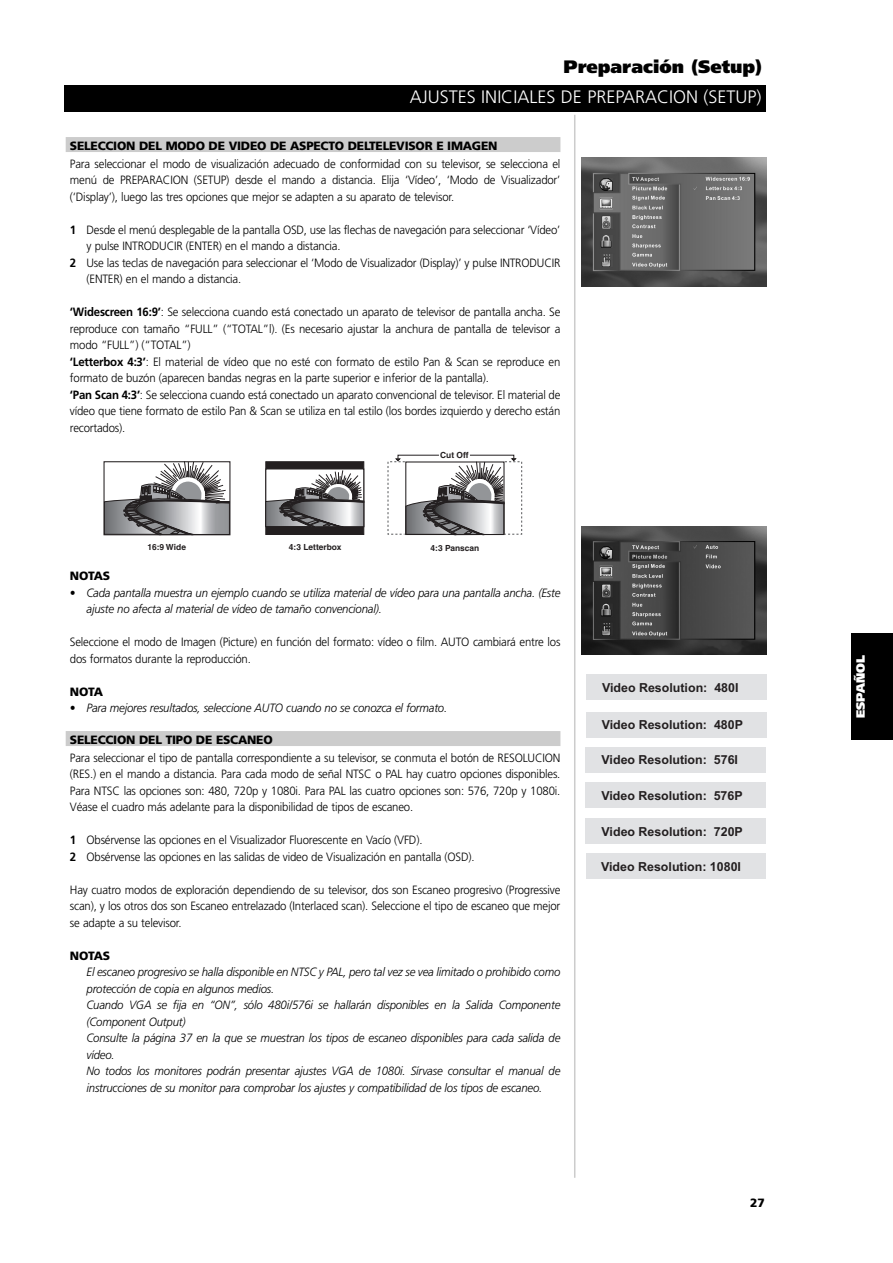
<style>
.page{position:relative;width:893px;height:1263px;background:#fff}
.page>*{position:absolute;margin:0;border:0;box-sizing:border-box;transform-origin:0 0}
.t1{font:300 18px "Frutiger";color:#fff}
.t2{font:900 18px "Frutiger";color:#000}
.t3{font:700 12.45px "Arial";color:#231f20}
.t4{font:300 12px/16.5px "Frutiger";letter-spacing:-.015em;color:#000;text-align:justify;scale:.95 1}
.t5{font:italic 300 12px/16.5px "Frutiger";letter-spacing:-.015em;color:#000;scale:.95 1}
.t6{font:900 12px "Frutiger";letter-spacing:-.02em;color:#000}
.t7{font:900 12px "Frutiger";color:#fff}
.t8{font:700 8.4px "Helvetica";color:#231f20}
.s1{font-weight:700}
</style>
<div class="page">
<hr style="left:574px;top:115px;width:1px;height:1063px;background:#ccc">
<div style="left:851px;top:634px;width:41px;height:106px;background:#000"></div>
<div style="left:66px;top:137px;width:494px;height:15px;background:#ccc"></div>
<div style="left:66px;top:731px;width:494px;height:15px;background:#ccc"></div>
<div style="left:64px;top:85px;width:702px;height:27px;background:#000"></div>
<svg style="left:104px;top:461px;width:127px;height:74px"></svg>
<div style="left:266px;top:462px;width:98px;height:72px;background:#231f20"></div>
<div style="left:265px;top:461px;width:99px;height:74px;border:1px solid #231f20"></div>
<div style="left:265px;top:468px;width:99px;height:59px;border:1px solid #231f20"></div>
<svg style="left:265px;top:470px;width:99px;height:57px;background:#a2a2a3"></svg>
<svg style="left:387px;top:454px;width:135px;height:81px"></svg>
<img style="left:581px;top:158px;width:185px;height:129px">
<div style="left:586px;top:675px;width:180px;height:25px;background:#e1e2e4"></div>
<img style="left:581px;top:526px;width:185px;height:129px">
<div style="left:586px;top:712px;width:180px;height:25px;background:#e1e2e4"></div>
<div style="left:585px;top:747px;width:181px;height:25px;background:#e1e2e4"></div>
<div style="left:585px;top:782px;width:181px;height:26px;background:#e1e2e4"></div>
<div style="left:585px;top:819px;width:181px;height:25px;background:#e1e2e4"></div>
<div style="left:586px;top:853px;width:180px;height:25px;background:#e1e2e4"></div>
<h1 class="t2" style="left:563px;top:60px;width:199px">Preparación (Setup)</h1>
<h1 class="t1" style="left:410px;top:90px;width:353px">AJUSTES INICIALES DE PREPARACION (SETUP)</h1>
<p class="t6" style="left:70px;top:141px;width:429px">SELECCION DEL MODO DE VIDEO DE ASPECTO DELTELEVISOR E IMAGEN</p>
<p class="t4" style="left:70px;top:156px;width:518px">Para seleccionar el modo de visualización adecuado de conformidad con su televisor, se selecciona el menú de PREPARACION (SETUP) desde el mando a distancia. Elija ‘Vídeo’, ‘Modo de Visualizador’ (‘Display’), luego las tres opciones que mejor se adapten a su aparato de televisor.</p>
<p class="t4" style="left:70px;top:222px;width:517px"><span class="s1">1</span> Desde el menú desplegable de la pantalla OSD, use las flechas de navegación para seleccionar ‘Vídeo’</p>
<p class="t4" style="left:87px;top:239px;width:269px">y pulse INTRODUCIR (ENTER) en el mando a distancia.</p>
<p class="t4" style="left:70px;top:255px;width:518px"><span class="s1">2</span> Use las teclas de navegación para seleccionar el ‘Modo de Visualizador (Display)’ y pulse INTRODUCIR</p>
<p class="t4" style="left:87px;top:272px;width:164px">(ENTER) en el mando a distancia.</p>
<p class="t4" style="left:70px;top:305px;width:518px;text-align:left"><span class="s1">‘Widescreen 16:9’</span>: Se selecciona cuando está conectado un aparato de televisor de pantalla ancha. Se reproduce con tamaño “FULL” (“TOTAL”l). (Es necesario ajustar la anchura de pantalla de televisor a modo “FULL”) (“TOTAL”)<br><span class="s1">‘Letterbox 4:3’</span>: El material de vídeo que no esté con formato de estilo Pan &amp; Scan se reproduce en formato de buzón (aparecen bandas negras en la parte superior e inferior de la pantalla).<br><span class="s1">‘Pan Scan 4:3’</span>: Se selecciona cuando está conectado un aparato convencional de televisor. El material de vídeo que tiene formato de estilo Pan &amp; Scan se utiliza en tal estilo (los bordes izquierdo y derecho están recortados).</p>
<p class="t8" style="left:440px;top:452px;width:30px">Cut Off</p>
<p class="t8" style="left:289px;top:544px;width:54px">4:3 Letterbox</p>
<p class="t8" style="left:147px;top:544px;width:40px">16:9 Wide</p>
<p class="t8" style="left:430px;top:545px;width:50px">4:3 Panscan</p>
<p class="t6" style="left:70px;top:571px;width:42px">NOTAS</p>
<p class="t5" style="left:87px;top:585px;width:500px;text-indent:-17px">• Cada pantalla muestra un ejemplo cuando se utiliza material de vídeo para una pantalla ancha. (Este ajuste no afecta al material de vídeo de tamaño convencional).</p>
<p class="t4" style="left:70px;top:635px;width:518px">Seleccione el modo de Imagen (Picture) en función del formato: vídeo o film. AUTO cambiará entre los dos formatos durante la reproducción.</p>
<p class="t6" style="left:70px;top:687px;width:35px">NOTA</p>
<p class="t5" style="left:70px;top:701px;width:398px">• Para mejores resultados, seleccione AUTO cuando no se conozca el formato.</p>
<p class="t6" style="left:70px;top:735px;width:204px">SELECCION DEL TIPO DE ESCANEO</p>
<p class="t4" style="left:70px;top:750px;width:518px">Para seleccionar el tipo de pantalla correspondiente a su televisor, se conmuta el botón de RESOLUCION (RES.) en el mando a distancia. Para cada modo de señal NTSC o PAL hay cuatro opciones disponibles.<br>Para NTSC las opciones son: 480, 720p y 1080i. Para PAL las cuatro opciones son: 576, 720p y 1080i.<br>Véase el cuadro más adelante para la disponibilidad de tipos de escaneo.</p>
<p class="t4" style="left:70px;top:833px;width:427px"><span class="s1">1</span> Obsérvense las opciones en el Visualizador Fluorescente en Vacío (VFD).<br><span class="s1">2</span> Obsérvense las opciones en las salidas de video de Visualización en pantalla (OSD).</p>
<p class="t4" style="left:70px;top:882px;width:518px">Hay cuatro modos de exploración dependiendo de su televisor, dos son Escaneo progresivo (Progressive scan), y los otros dos son Escaneo entrelazado (Interlaced scan). Seleccione el tipo de escaneo que mejor se adapte a su televisor.</p>
<p class="t6" style="left:70px;top:951px;width:42px">NOTAS</p>
<p class="t5" style="left:87px;top:965px;width:500px">El escaneo progresivo se halla disponible en NTSC y PAL, pero tal vez se vea limitado o prohibido como protección de copia en algunos medios.<br>Cuando VGA se fija en “ON”, sólo 480i/576i se hallarán disponibles en la Salida Componente (Component Output)<br>Consulte la página 37 en la que se muestran los tipos de escaneo disponibles para cada salida de vídeo.<br>No todos los monitores podrán presentar ajustes VGA de 1080i. Sírvase consultar el manual de instrucciones de su monitor para comprobar los ajustes y compatibilidad de los tipos de escaneo.</p>
<p class="t3" style="left:602px;top:681px;width:138px">Video Resolution: 480I</p>
<p class="t3" style="left:601px;top:717px;width:143px">Video Resolution: 480P</p>
<p class="t3" style="left:601px;top:753px;width:138px">Video Resolution: 576I</p>
<p class="t3" style="left:601px;top:788px;width:143px">Video Resolution: 576P</p>
<p class="t3" style="left:601px;top:824px;width:143px">Video Resolution: 720P</p>
<p class="t3" style="left:601px;top:859px;width:141px">Video Resolution: 1080I</p>
<p class="t6" style="left:750px;top:1198px;width:16px">27</p>
<p class="t7" style="left:855px;top:718px;width:65px;rotate:-90deg">ESPAÑOL</p>
</div>
